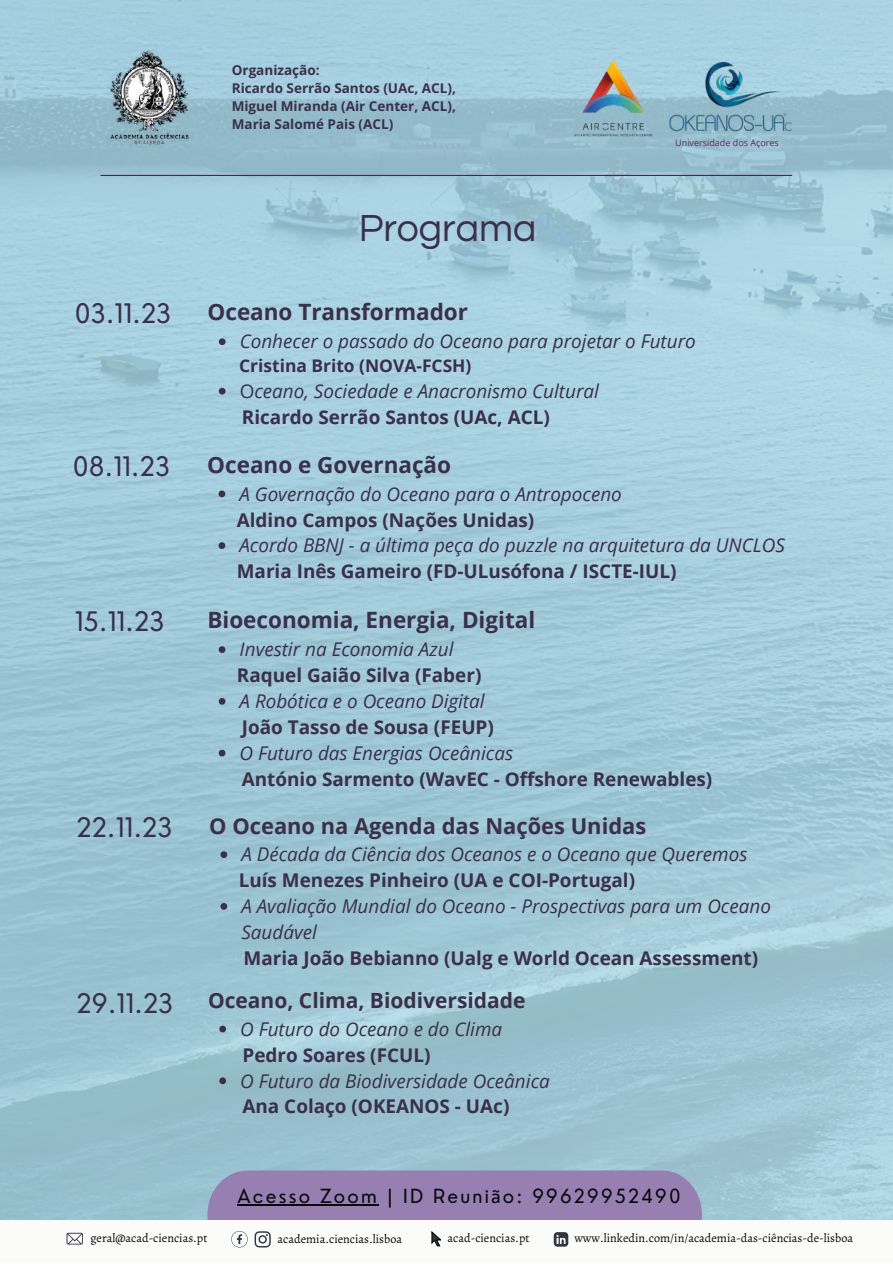
<style>
.page{position:relative;width:893px;height:1264px;background:#fff}
.page>*{position:absolute;margin:0;border:0;box-sizing:border-box;transform-origin:0 0}
.t1{font:39.15px "Questrial";color:#3b2f49}
.t2{font:26.25px "Nourd";color:#3b2f49}
.t3{font:700 22.5px "Open Sans";color:#3b2f49}
.t4{font:700 21.9px "Open Sans";color:#3b2f49}
.t5{font:700 21px "Open Sans";color:#3b2f49}
.t6{font:19.05px "Nourd";letter-spacing:.115em;color:#070909}
.t7{font:italic 18.9px/25.8px "Open Sans";color:#3b2f49}
.t8{font:700 18.9px "Open Sans";color:#3b2f49}
.t9{font:700 17.4px "Open Sans";color:#3b2f49}
.t10{font:700 13.5px/18px "Open Sans Hebrew";color:#3b2f49}
.t11{font:12.15px "Alegreya";color:#070909}
.t12{font:9px "Open Sans";color:#5f2959}
.s1{font-style:normal}
</style>
<div class="page">
<img style="left:0;top:0;width:892px;height:1220px">
<div style="left:0;top:1220px;width:892px;height:42px;background:#fbfcfa"></div>
<svg style="left:66px;top:1232px;width:17px;height:11px"></svg>
<svg style="left:207px;top:1170px;width:495px;height:78px"></svg>
<img style="left:89px;top:44px;width:119px;height:107px">
<hr style="left:100px;top:175px;width:692px;height:1px;background:#3b2f49">
<img style="left:572px;top:56px;width:82px;height:83px">
<img style="left:669px;top:63px;width:122px;height:73px">
<hr style="left:237px;top:1204px;width:142px;height:1px;background:#070909">
<svg style="left:219px;top:338px;width:6px;height:7px"></svg>
<svg style="left:219px;top:388px;width:6px;height:6px"></svg>
<svg style="left:218px;top:490px;width:7px;height:7px"></svg>
<svg style="left:218px;top:542px;width:7px;height:7px"></svg>
<svg style="left:219px;top:646px;width:6px;height:7px"></svg>
<svg style="left:219px;top:698px;width:6px;height:6px"></svg>
<svg style="left:219px;top:749px;width:6px;height:7px"></svg>
<svg style="left:220px;top:851px;width:7px;height:7px"></svg>
<svg style="left:220px;top:903px;width:7px;height:6px"></svg>
<svg style="left:219px;top:1025px;width:7px;height:7px"></svg>
<svg style="left:219px;top:1077px;width:7px;height:7px"></svg>
<p class="t10" style="left:232px;top:61px;width:226px">Organização:<br>Ricardo Serrão Santos (UAc, ACL),<br>Miguel Miranda (Air Center, ACL),<br>Maria Salomé Pais (ACL)</p>
<p class="t12" style="left:675px;top:137px;width:105px">Universidade dos Açores</p>
<h1 class="t1" style="left:358px;top:208px;width:179px">Programa</h1>
<h2 class="t2" style="left:75px;top:297px;width:98px">03.11.23</h2>
<p class="t3" style="left:207px;top:296px;width:262px">Oceano Transformador</p>
<p class="t9" style="left:239px;top:353px;width:234px">Cristina Brito (NOVA-FCSH)</p>
<p class="t8" style="left:242px;top:403px;width:309px">Ricardo Serrão Santos (UAc, ACL)</p>
<p class="t7" style="left:240px;top:328px;width:457px">Conhecer o passado do Oceano para projetar o Futuro</p>
<p class="t7" style="left:240px;top:378px;width:361px"><span class="s1">O</span>ceano, Sociedade e Anacronismo Cultural</p>
<h2 class="t2" style="left:73px;top:449px;width:99px">08.11.23</h2>
<p class="t3" style="left:207px;top:448px;width:245px">Oceano e Governação</p>
<p class="t8" style="left:237px;top:506px;width:299px">Aldino Campos (Nações Unidas)</p>
<p class="t8" style="left:237px;top:558px;width:441px">Maria Inês Gameiro (FD-ULusófona / ISCTE-IUL)</p>
<p class="t7" style="left:239px;top:480px;width:384px">A Governação do Oceano para o Antropoceno</p>
<p class="t7" style="left:239px;top:532px;width:547px">Acordo BBNJ - a última peça do puzzle na arquitetura da UNCLOS</p>
<h2 class="t2" style="left:75px;top:605px;width:91px">15.11.23</h2>
<p class="t3" style="left:207px;top:604px;width:329px">Bioeconomia, Energia, Digital</p>
<p class="t8" style="left:237px;top:662px;width:246px">Raquel Gaião Silva (Faber)</p>
<p class="t8" style="left:242px;top:713px;width:253px">João Tasso de Sousa (FEUP)</p>
<p class="t8" style="left:242px;top:765px;width:472px">António Sarmento (WavEC - Offshore Renewables)</p>
<p class="t7" style="left:239px;top:636px;width:215px">Investir na Economia Azul</p>
<p class="t7" style="left:239px;top:688px;width:246px">A Robótica e o Oceano Digital</p>
<p class="t7" style="left:239px;top:739px;width:275px">O Futuro das Energias Oceânicas</p>
<h2 class="t2" style="left:77px;top:811px;width:97px">22.11.23</h2>
<p class="t4" style="left:209px;top:811px;width:438px">O Oceano na Agenda das Nações Unidas</p>
<p class="t8" style="left:239px;top:867px;width:398px">Luís Menezes Pinheiro (UA e COI-Portugal)</p>
<p class="t7" style="left:241px;top:841px;width:507px">A Década da Ciência dos Oceanos e o Oceano que Queremos</p>
<p class="t7" style="left:241px;top:892px;width:531px">A Avaliação Mundial do Oceano - Prospectivas para um Oceano<br>Saudável</p>
<p class="t8" style="left:244px;top:944px;width:516px">Maria João Bebianno (Ualg e World Ocean Assessment)</p>
<h2 class="t2" style="left:77px;top:986px;width:98px">29.11.23</h2>
<p class="t5" style="left:208px;top:985px;width:319px">Oceano, Clima, Biodiversidade</p>
<p class="t8" style="left:242px;top:1041px;width:189px">Pedro Soares (FCUL)</p>
<p class="t8" style="left:242px;top:1093px;width:268px">Ana Colaço (OKEANOS - UAc)</p>
<p class="t7" style="left:240px;top:1015px;width:263px">O Futuro do Oceano e do Clima</p>
<p class="t7" style="left:240px;top:1067px;width:311px">O Futuro da Biodiversidade Oceânica</p>
<p class="t6" style="left:237px;top:1183px;width:444px">Acesso Zoom | ID Reunião: 99629952490</p>
<p class="t11" style="left:90px;top:1229px;width:118px">geral@acad-ciencias.pt</p>
<p class="t11" style="left:277px;top:1230px;width:126px">academia.ciencias.lisboa</p>
<p class="t11" style="left:447px;top:1229px;width:83px">acad-ciencias.pt</p>
<p class="t11" style="left:574px;top:1229px;width:280px">www.linkedin.com/in/academia-das-ciências-de-lisboa</p>
</div>
